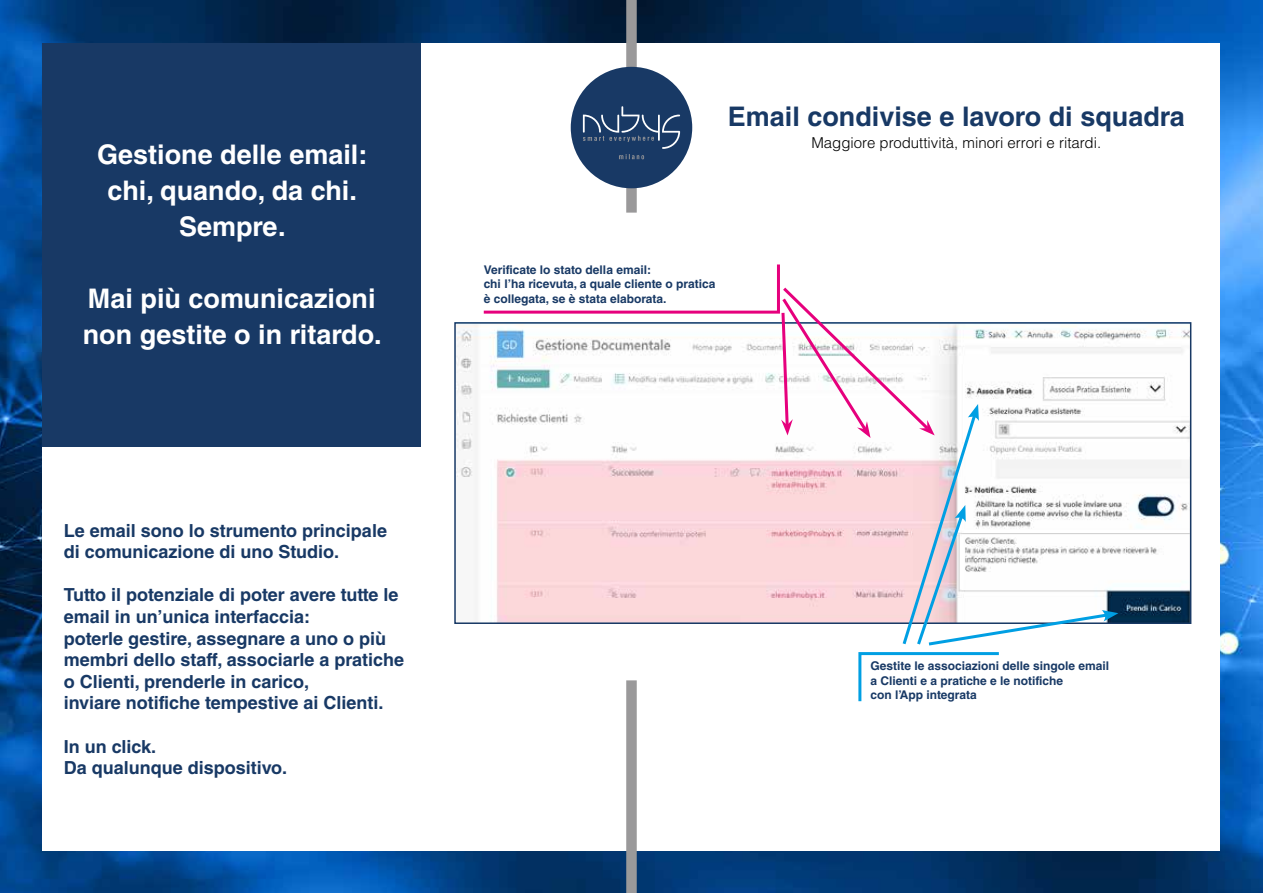
<style>
.page{position:relative;width:1263px;height:893px;background:#fff}
.page>*{position:absolute;margin:0;border:0;box-sizing:border-box;transform-origin:0 0}
.t1{font:700 27px/36px "Helvetica LT Std";color:#fff;text-align:center}
.t2{font:700 27px "Helvetica LT Std";color:#183965}
.t3{font:700 18px/21.6px "Helvetica LT Std";color:#183965}
.t4{font:300 15px "Helvetica LT Std";color:#000}
.t5{font:700 12px/14.4px "Helvetica LT Std";color:#183965}
</style>
<div class="page">
<img style="left:0;top:0;width:1263px;height:893px">
<div style="left:43px;top:43px;width:1177px;height:807px;background:#fff"></div>
<div style="left:626px;top:0;width:11px;height:213px;background:#9a999a"></div>
<div style="left:626px;top:680px;width:11px;height:213px;background:#9a999a"></div>
<div style="left:571px;top:67px;width:121px;height:121px;background:#183965;border-radius:50%"></div>
<svg style="left:583px;top:106px;width:97px;height:53px"></svg>
<div style="left:43px;top:43px;width:378px;height:403px;background:#183965"></div>
<img style="left:457px;top:325px;width:731px;height:296px">
<svg style="left:481px;top:264px;width:637px;height:440px"></svg>
<h1 class="t1" style="left:97px;top:136px;width:272px">Gestione delle email: chi, quando, da chi.<br>Sempre.</h1>
<h1 class="t1" style="left:83px;top:280px;width:300px;text-align:left">Mai più comunicazioni non gestite o in ritardo.</h1>
<p class="t3" style="left:64px;top:519px;width:325px">Le email sono lo strumento principale di comunicazione di uno Studio.</p>
<p class="t3" style="left:64px;top:584px;width:342px">Tutto il potenziale di poter avere tutte le email in un’unica interfaccia:<br>poterle gestire, assegnare a uno o più membri dello staff, associarle a pratiche o Clienti, prenderle in carico,<br>inviare notifiche tempestive ai Clienti.</p>
<p class="t3" style="left:64px;top:735px;width:225px">In un click.<br>Da qualunque dispositivo.</p>
<h1 class="t2" style="left:728px;top:100px;width:458px">Email condivise e lavoro di squadra</h1>
<p class="t4" style="left:811px;top:133px;width:291px">Maggiore produttività, minori errori e ritardi.</p>
<p class="t5" style="left:484px;top:262px;width:233px">Verificate lo stato della email:<br>chi l’ha ricevuta, a quale cliente o pratica è collegata, se è stata elaborata.</p>
<p class="t5" style="left:870px;top:659px;width:240px">Gestite le associazioni delle singole email a Clienti e a pratiche e le notifiche<br>con l’App integrata</p>
</div>
